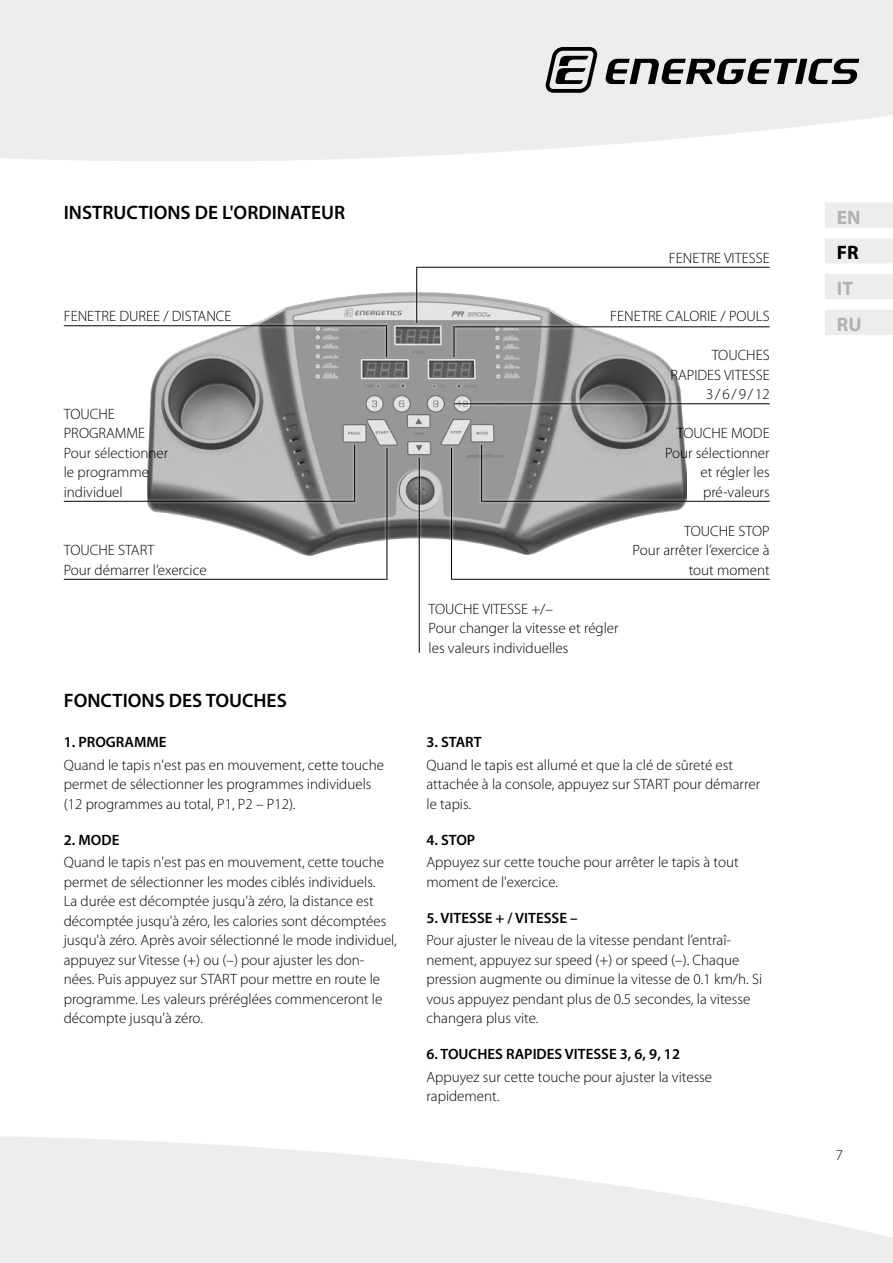
<style>
.page{position:relative;width:893px;height:1263px;background:#fff}
.page>*{position:absolute;margin:0;border:0;box-sizing:border-box;transform-origin:0 0}
.t1{font:600 19.5px "Myriad Pro";color:#000}
.t2{font:700 19.5px/35.7px "Myriad Pro";color:#b3b2b2}
.t3{font:700 19.5px "Myriad Pro";color:#000}
.t4{font:300 15px/19.5px "Myriad Pro";color:#000}
.t5{font:600 15px "Myriad Pro";color:#000}
</style>
<div class="page">
<svg style="left:0;top:0;width:893px;height:161px;fill:#ededed"></svg>
<svg style="left:0;top:1136px;width:893px;height:127px;fill:#ededed"></svg>
<svg style="left:546px;top:47px;width:51px;height:46px"></svg>
<svg style="left:605px;top:59px;width:254px;height:25px"></svg>
<div style="left:825px;top:202px;width:68px;height:26px;background:#ededed"></div>
<div style="left:825px;top:238px;width:68px;height:26px;background:#ededed"></div>
<div style="left:825px;top:274px;width:68px;height:25px;background:#ededed"></div>
<div style="left:825px;top:310px;width:68px;height:25px;background:#ededed"></div>
<img style="left:147px;top:292px;width:539px;height:264px">
<svg style="left:63px;top:322px;width:320px;height:7px"></svg>
<hr style="left:64px;top:325px;width:323px;height:1px;background:#000">
<svg style="left:457px;top:323px;width:313px;height:7px"></svg>
<hr style="left:454px;top:326px;width:316px;height:1px;background:#000">
<svg style="left:420px;top:266px;width:350px;height:1px"></svg>
<hr style="left:416px;top:267px;width:354px;height:1px;background:#000">
<svg style="left:451px;top:400px;width:319px;height:7px"></svg>
<hr style="left:454px;top:403px;width:316px;height:1px;background:#000">
<svg style="left:485px;top:498px;width:285px;height:6px"></svg>
<hr style="left:481px;top:501px;width:289px;height:1px;background:#000">
<svg style="left:455px;top:578px;width:315px;height:1px"></svg>
<hr style="left:451px;top:579px;width:319px;height:1px;background:#000">
<svg style="left:413px;top:266px;width:7px;height:60px"></svg>
<hr style="left:416px;top:267px;width:1px;height:56px;background:#000">
<svg style="left:416px;top:455px;width:6px;height:198px"></svg>
<hr style="left:419px;top:458px;width:1px;height:195px;background:#000">
<svg style="left:63px;top:498px;width:288px;height:6px"></svg>
<hr style="left:64px;top:501px;width:291px;height:1px;background:#000">
<svg style="left:63px;top:578px;width:321px;height:2px"></svg>
<hr style="left:64px;top:579px;width:323px;height:1px;background:#000">
<svg style="left:384px;top:445px;width:6px;height:135px"></svg>
<hr style="left:387px;top:448px;width:1px;height:132px;background:#000">
<svg style="left:448px;top:445px;width:7px;height:135px"></svg>
<hr style="left:451px;top:448px;width:1px;height:131px;background:#000">
<svg style="left:478px;top:442px;width:7px;height:62px"></svg>
<hr style="left:481px;top:445px;width:1px;height:57px;background:#000">
<svg style="left:351px;top:442px;width:7px;height:62px"></svg>
<hr style="left:354px;top:445px;width:1px;height:57px;background:#000">
<div style="left:383px;top:322px;width:7px;height:38px;background:#a1a0a0"></div>
<hr style="left:386px;top:325px;width:1px;height:32px;background:#000">
<svg style="left:451px;top:323px;width:6px;height:37px"></svg>
<hr style="left:454px;top:326px;width:1px;height:31px;background:#000">
<h1 class="t1" style="left:64px;top:202px;width:283px">INSTRUCTIONS DE L'ORDINATEUR</h1>
<p class="t4" style="left:669px;top:248px;width:102px">FENETRE VITESSE</p>
<p class="t4" style="left:64px;top:307px;width:169px">FENETRE DUREE / DISTANCE</p>
<p class="t4" style="left:610px;top:307px;width:161px">FENETRE CALORIE / POULS</p>
<p class="t4" style="left:64px;top:404px;width:106px">TOUCHE<br>PROGRAMME<br>Pour sélectionner le programme individuel</p>
<p class="t4" style="left:64px;top:541px;width:144px">TOUCHE START<br>Pour démarrer l’exercice</p>
<h1 class="t1" style="left:64px;top:689px;width:225px">FONCTIONS DES TOUCHES</h1>
<p class="t5" style="left:64px;top:734px;width:104px">1. PROGRAMME</p>
<p class="t4" style="left:64px;top:755px;width:322px">Quand le tapis n'est pas en mouvement, cette touche permet de sélectionner les programmes individuels (12 programmes au total, P1, P2 – P12).</p>
<p class="t5" style="left:64px;top:831px;width:57px">2. MODE</p>
<p class="t4" style="left:64px;top:853px;width:335px">Quand le tapis n'est pas en mouvement, cette touche permet de sélectionner les modes ciblés individuels.<br>La durée est décomptée jusqu'à zéro, la distance est décomptée jusqu'à zéro, les calories sont décomptées jusqu'à zéro. Après avoir sélectionné le mode individuel, appuyez sur Vitesse (+) ou (–) pour ajuster les don&shy;nées. Puis appuyez sur START pour mettre en route le programme. Les valeurs préréglées commenceront le décompte jusqu'à zéro.</p>
<p class="t4" style="left:429px;top:599px;width:192px">TOUCHE VITESSE +/–<br>Pour changer la vitesse et régler les valeurs individuelles</p>
<p class="t4" style="left:670px;top:346px;width:101px;text-align:right">TOUCHES<br>RAPIDES VITESSE<br>3/6/9/12</p>
<p class="t4" style="left:665px;top:424px;width:106px;text-align:right">TOUCHE MODE<br>Pour sélectionner et régler les pré-valeurs</p>
<p class="t4" style="left:633px;top:521px;width:139px;text-align:right">TOUCHE STOP<br>Pour arrêter l’exercice à tout moment</p>
<p class="t5" style="left:426px;top:734px;width:57px">3. START</p>
<p class="t4" style="left:426px;top:755px;width:335px">Quand le tapis est allumé et que la clé de sûreté est attachée à la console, appuyez sur START pour démarrer le tapis.</p>
<p class="t5" style="left:426px;top:831px;width:50px">4. STOP</p>
<p class="t4" style="left:426px;top:853px;width:314px">Appuyez sur cette touche pour arrêter le tapis à tout moment de l'exercice.</p>
<p class="t5" style="left:426px;top:909px;width:153px">5. VITESSE + / VITESSE –</p>
<p class="t4" style="left:426px;top:931px;width:337px">Pour ajuster le niveau de la vitesse pendant l’entraî&shy;nement, appuyez sur speed (+) or speed (–). Chaque pression augmente ou diminue la vitesse de 0.1 km/h. Si vous appuyez pendant plus de 0.5 secondes, la vitesse changera plus vite.</p>
<p class="t5" style="left:426px;top:1046px;width:255px">6. TOUCHES RAPIDES VITESSE 3, 6, 9, 12</p>
<p class="t4" style="left:426px;top:1067px;width:287px">Appuyez sur cette touche pour ajuster la vitesse rapidement.</p>
<h1 class="t2" style="left:837px;top:199px;width:25px">EN</h1>
<h1 class="t3" style="left:837px;top:240px;width:23px">FR</h1>
<h1 class="t2" style="left:837px;top:270px;width:26px">IT<br>RU</h1>
<p class="t4" style="left:836px;top:1145px;width:9px">7</p>
</div>
